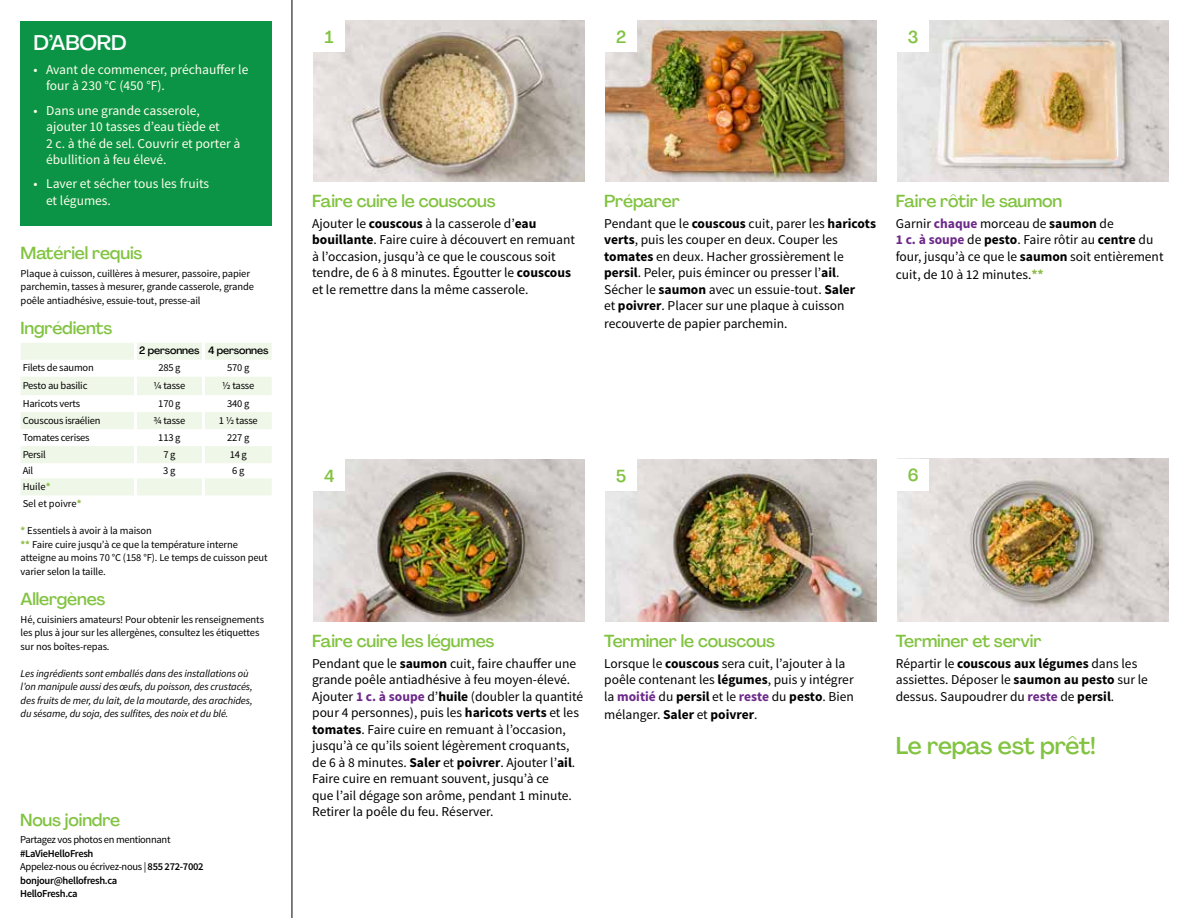
<style>
.page{position:relative;width:1188px;height:918px;background:#fff}
.page>*{position:absolute;margin:0;border:0;box-sizing:border-box;transform-origin:0 0}
.t1{font:500 24px "Agrandir";letter-spacing:-.02em;color:#82c341}
.t2{font:500 21px "Agrandir";letter-spacing:-.01em;color:#fff}
.t3{font:500 17.25px "Agrandir";letter-spacing:-.01em;color:#82c341}
.t4{font:13.5px/16.5px "Source Sans Pro";color:#000}
.t5{font:13.5px/16.2px "Source Sans Pro";color:#fffdec}
.t6{font:10.5px/13.5px "Source Sans Pro";letter-spacing:-.01em;color:#000}
.t7{font:italic 10.5px/13.5px "Source Sans Pro";letter-spacing:-.01em;color:#000}
.t8{font:600 10.5px/13.5px "Source Sans Pro";letter-spacing:-.03em;color:#000}
.t9{font:10.5px "Source Sans Pro";letter-spacing:-.03em;color:#000}
.t10{font:500 10.5px "Agrandir";letter-spacing:-.01em;color:#000}
.s1{font-weight:700;color:#8cba42}
.s2{font-weight:400}
.s3{font-weight:700}
.s4{font-weight:700;color:#6c2888}
</style>
<div class="page">
<hr style="left:292px;top:0;width:1px;height:918px;background:#000">
<svg style="left:21px;top:343px;width:251px;height:152px"></svg>
<hr style="left:134px;top:343px;width:3px;height:17px;background:#fff">
<hr style="left:202px;top:343px;width:3px;height:17px;background:#fff">
<hr style="left:134px;top:360px;width:3px;height:17px;background:#fff">
<hr style="left:202px;top:360px;width:3px;height:17px;background:#fff">
<hr style="left:134px;top:377px;width:3px;height:18px;background:#fff">
<hr style="left:202px;top:377px;width:3px;height:18px;background:#fff">
<hr style="left:134px;top:395px;width:3px;height:17px;background:#fff">
<hr style="left:202px;top:395px;width:3px;height:17px;background:#fff">
<hr style="left:134px;top:412px;width:3px;height:17px;background:#fff">
<hr style="left:202px;top:412px;width:3px;height:17px;background:#fff">
<hr style="left:134px;top:429px;width:3px;height:17px;background:#fff">
<hr style="left:202px;top:429px;width:3px;height:17px;background:#fff">
<hr style="left:134px;top:446px;width:3px;height:17px;background:#fff">
<hr style="left:202px;top:446px;width:3px;height:17px;background:#fff">
<hr style="left:134px;top:463px;width:3px;height:15px;background:#fff">
<hr style="left:202px;top:463px;width:3px;height:15px;background:#fff">
<hr style="left:134px;top:478px;width:3px;height:17px;background:#fff">
<hr style="left:202px;top:478px;width:3px;height:17px;background:#fff">
<div style="left:21px;top:21px;width:251px;height:205px;background:#0b9446"></div>
<img style="left:313px;top:459px;width:272px;height:162px">
<div style="left:313px;top:459px;width:32px;height:32px;background:#fff"></div>
<img style="left:605px;top:459px;width:272px;height:162px">
<div style="left:605px;top:459px;width:32px;height:32px;background:#fff"></div>
<img style="left:897px;top:459px;width:272px;height:162px">
<div style="left:897px;top:459px;width:32px;height:32px;background:#fff"></div>
<img style="left:313px;top:20px;width:272px;height:161px">
<div style="left:313px;top:20px;width:32px;height:32px;background:#fff"></div>
<img style="left:605px;top:20px;width:272px;height:161px">
<div style="left:605px;top:20px;width:32px;height:32px;background:#fff"></div>
<img style="left:897px;top:20px;width:272px;height:161px">
<div style="left:897px;top:20px;width:32px;height:32px;background:#fff"></div>
<h2 class="t2" style="left:33px;top:29px;width:95px">D’ABORD</h2>
<p class="t5" style="left:46px;top:62px;width:204px;text-indent:-13px">• Avant de commencer, préchauffer le four à 230 °C (450 °F).</p>
<p class="t5" style="left:46px;top:103px;width:196px;text-indent:-13px">• Dans une grande casserole, ajouter 10 tasses d’eau tiède et<br>2 c. à thé de sel. Couvrir et porter à ébullition à feu élevé.</p>
<p class="t5" style="left:46px;top:176px;width:165px;text-indent:-13px">• Laver et sécher tous les fruits et légumes.</p>
<p class="t3" style="left:21px;top:242px;width:123px">Matériel requis</p>
<p class="t6" style="left:21px;top:267px;width:235px">Plaque à cuisson, cuillères à mesurer, passoire, papier parchemin, tasses à mesurer, grande casserole, grande poêle antiadhésive, essuie-tout, presse-ail</p>
<p class="t3" style="left:21px;top:318px;width:93px">Ingrédients</p>
<p class="t10" style="left:139px;top:344px;width:131px">2 personnes 4 personnes</p>
<p class="t6" style="left:23px;top:361px;width:73px">Filets de saumon</p>
<p class="t6" style="left:158px;top:361px;width:24px">285 g</p>
<p class="t6" style="left:227px;top:361px;width:24px">570 g</p>
<p class="t6" style="left:23px;top:379px;width:66px">Pesto au basilic</p>
<p class="t6" style="left:154px;top:379px;width:33px">¼ tasse</p>
<p class="t6" style="left:222px;top:379px;width:34px">½ tasse</p>
<p class="t6" style="left:23px;top:397px;width:59px">Haricots verts</p>
<p class="t6" style="left:158px;top:397px;width:24px">170 g</p>
<p class="t6" style="left:227px;top:397px;width:24px">340 g</p>
<p class="t6" style="left:23px;top:414px;width:79px">Couscous israélien</p>
<p class="t6" style="left:153px;top:414px;width:33px">¾ tasse</p>
<p class="t6" style="left:219px;top:414px;width:40px">1 ½ tasse</p>
<p class="t6" style="left:23px;top:431px;width:68px">Tomates cerises</p>
<p class="t6" style="left:158px;top:431px;width:24px">113 g</p>
<p class="t6" style="left:227px;top:431px;width:24px">227 g</p>
<p class="t6" style="left:23px;top:448px;width:25px">Persil</p>
<p class="t6" style="left:163px;top:448px;width:14px">7 g</p>
<p class="t6" style="left:230px;top:448px;width:19px">14 g</p>
<p class="t6" style="left:23px;top:464px;width:12px">Ail</p>
<p class="t6" style="left:163px;top:464px;width:14px">3 g</p>
<p class="t6" style="left:232px;top:464px;width:14px">6 g</p>
<p class="t6" style="left:23px;top:478px;width:60px;line-height:17px">Huile<span class="s1">*<br></span>Sel et poivre<span class="s1">*</span></p>
<p class="t6" style="left:21px;top:524px;width:249px"><span class="s1">*</span> Essentiels à avoir à la maison<br><span class="s1">**</span> Faire cuire jusqu’à ce que la température interne atteigne au moins 70 °C (158 °F). Le temps de cuisson peut varier selon la taille.</p>
<p class="t3" style="left:21px;top:589px;width:86px">Allergènes</p>
<p class="t6" style="left:21px;top:613px;width:245px">Hé, cuisiniers amateurs! Pour obtenir les renseignements les plus à jour sur les allergènes, consultez les étiquettes sur nos boîtes-repas.</p>
<p class="t7" style="left:21px;top:666px;width:234px">Les ingrédients sont emballés dans des installations où l’on manipule aussi des œufs, du poisson, des crustacés, des fruits de mer, du lait, de la moutarde, des arachides, du sésame, du soja, des sulfites, des noix et du blé.</p>
<p class="t3" style="left:20px;top:809px;width:102px">Nous joindre</p>
<p class="t9" style="left:20px;top:833px;width:152px">Partagez vos photos en mentionnant</p>
<p class="t8" style="left:20px;top:847px;width:185px">#LaVieHelloFresh<br><span class="s2">Appelez-nous ou écrivez-nous |</span> 855 272-7002 bonjour@hellofresh.ca<br>HelloFresh.ca</p>
<p class="t3" style="left:325px;top:26px;width:10px">1</p>
<p class="t3" style="left:616px;top:26px;width:12px">2</p>
<p class="t3" style="left:908px;top:26px;width:12px">3</p>
<p class="t3" style="left:312px;top:190px;width:185px">Faire cuire le couscous</p>
<p class="t4" style="left:312px;top:215px;width:265px">Ajouter le <span class="s3">couscous</span> à la casserole d’<span class="s3">eau bouillante</span>. Faire cuire à découvert en remuant à l’occasion, jusqu’à ce que le couscous soit tendre, de 6 à 8 minutes. Égoutter le <span class="s3">couscous </span>et le remettre dans la même casserole.</p>
<p class="t3" style="left:604px;top:190px;width:77px">Préparer</p>
<p class="t4" style="left:604px;top:215px;width:273px">Pendant que le <span class="s3">couscous</span> cuit, parer les <span class="s3">haricots verts</span>, puis les couper en deux. Couper les <span class="s3">tomates</span> en deux. Hacher grossièrement le <span class="s3">persil</span>. Peler, puis émincer ou presser l’<span class="s3">ail</span>.<br>Sécher le <span class="s3">saumon</span> avec un essuie-tout. <span class="s3">Saler<br></span>et <span class="s3">poivrer</span>. Placer sur une plaque à cuisson</p>
<p class="t4" style="left:604px;top:316px;width:185px">recouverte de papier parchemin.</p>
<p class="t3" style="left:896px;top:190px;width:168px">Faire rôtir le saumon</p>
<p class="t4" style="left:896px;top:215px;width:269px">Garnir <span class="s4">chaque</span> morceau de <span class="s3">saumon</span> de<br><span class="s4">1 c. à soupe</span> de <span class="s3">pesto</span>. Faire rôtir au <span class="s3">centre</span> du four, jusqu’à ce que le <span class="s3">saumon</span> soit entièrement</p>
<p class="t4" style="left:896px;top:266px;width:149px">cuit, de 10 à 12 minutes.<span class="s1">**</span></p>
<p class="t3" style="left:324px;top:465px;width:12px">4</p>
<p class="t3" style="left:616px;top:465px;width:12px">5</p>
<p class="t3" style="left:908px;top:465px;width:12px">6</p>
<p class="t3" style="left:312px;top:630px;width:184px">Faire cuire les légumes</p>
<p class="t4" style="left:312px;top:655px;width:273px">Pendant que le <span class="s3">saumon</span> cuit, faire chauffer une grande poêle antiadhésive à feu moyen-élevé.<br>Ajouter <span class="s4">1 c. à soupe</span> d’<span class="s3">huile</span> (doubler la quantité pour 4 personnes), puis les <span class="s3">haricots verts</span> et les <span class="s3">tomates</span>. Faire cuire en remuant à l’occasion, jusqu’à ce qu’ils soient légèrement croquants, de 6 à 8 minutes. <span class="s3">Saler</span> et <span class="s3">poivrer</span>. Ajouter l’<span class="s3">ail</span>.<br>Faire cuire en remuant souvent, jusqu’à ce<br>que l’ail dégage son arôme, pendant 1 minute.<br>Retirer la poêle du feu. Réserver.</p>
<p class="t3" style="left:604px;top:630px;width:172px">Terminer le couscous</p>
<p class="t4" style="left:604px;top:655px;width:251px">Lorsque le <span class="s3">couscous</span> sera cuit, l’ajouter à la poêle contenant les <span class="s3">légumes</span>, puis y intégrer la <span class="s4">moitié</span> du <span class="s3">persil</span> et le <span class="s4">reste</span> du <span class="s3">pesto</span>. Bien</p>
<p class="t4" style="left:604px;top:706px;width:155px">mélanger. <span class="s3">Saler</span> et <span class="s3">poivrer</span>.</p>
<p class="t3" style="left:896px;top:630px;width:147px">Terminer et servir</p>
<p class="t4" style="left:896px;top:655px;width:254px">Répartir le <span class="s3">couscous aux légumes</span> dans les assiettes. Déposer le <span class="s3">saumon au pesto</span> sur le dessus. Saupoudrer du <span class="s4">reste</span> de <span class="s3">persil</span>.</p>
<h1 class="t1" style="left:896px;top:730px;width:202px">Le repas est prêt!</h1>
</div>
